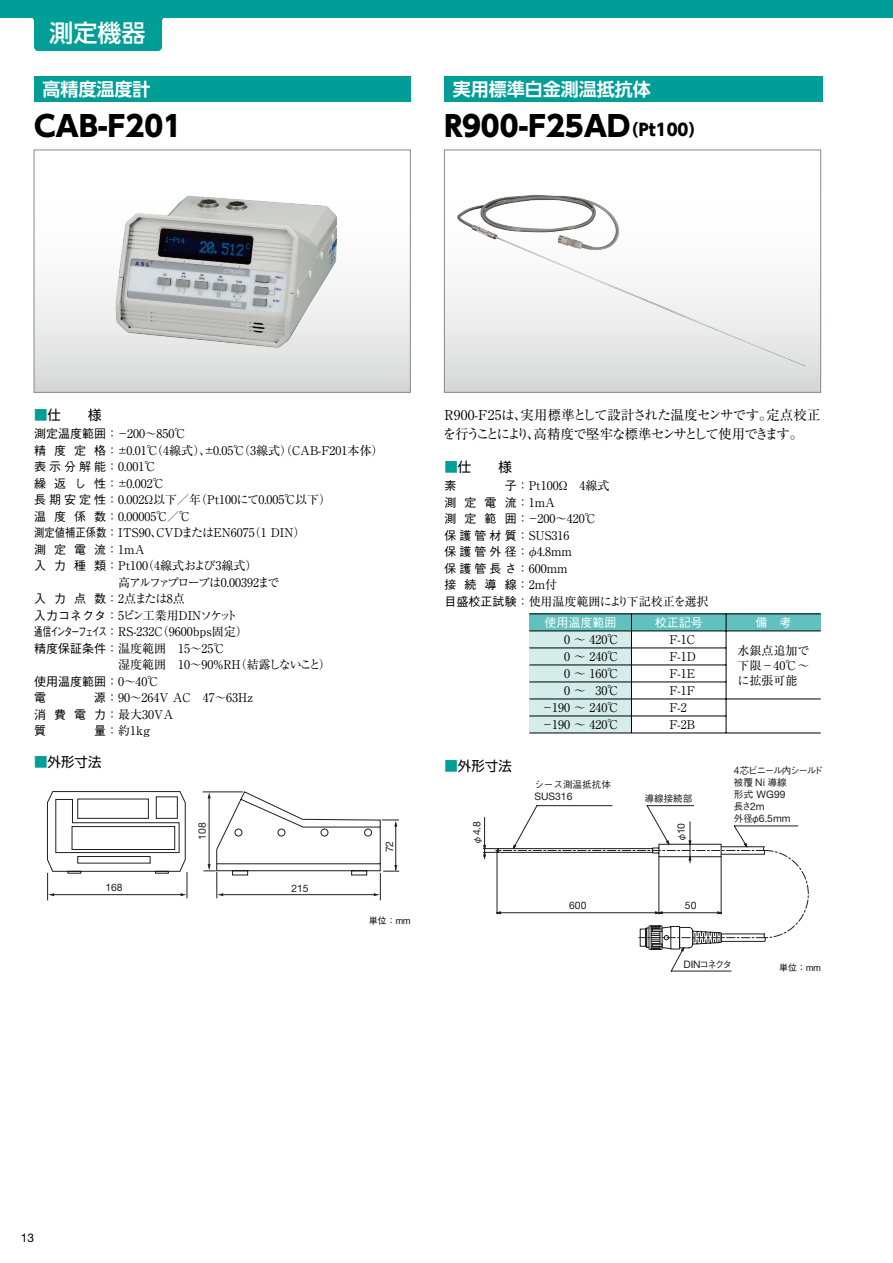
<style>
.page{position:relative;width:893px;height:1263px;background:#fff}
.page>*{position:absolute;margin:0;border:0;box-sizing:border-box;transform-origin:0 0}
.t1{font:800 28.5px "UD Shin Go Pro";color:#000}
.t2{font:500 24px "UD Shin Go Pro";color:#fff}
.t3{font:700 18px "UD Shin Go Pro De";color:#fff}
.t4{font:13.5px/19.5px "Ryumin Pro";letter-spacing:-.055em;color:#000}
.t5{font:13.5px "UD Shin Go Pro";color:#000}
.t6{font:12px/16.5px "Ryumin Pro";color:#000}
.t7{font:500 12px/16.5px "Gothic BBB Pro";letter-spacing:.005em;color:#000}
.t8{font:12px "Ryumin Pro";letter-spacing:-.13em;color:#000}
.t9{font:500 12px "Gothic BBB Pro";color:#fff}
.t10{font:12px "Helvetica Neue LT Std";color:#000}
.t11{font:10.35px "Helvetica Neue LT Pro";color:#211e1e}
.t12{font:500 9.6px/11.9px "Gothic BBB Pro";letter-spacing:-.115em;color:#211e1e}
.t13{font:500 9.6px "Gothic BBB Pro";letter-spacing:-.05em;color:#211e1e}
.t14{font:500 9.6px "Gothic BBB Pro";color:#211e1e}
.t15{font:500 9px "Gothic BBB Pro";color:#000}
.s1{font-size:16.5px}
.s2{color:#009e96}
.s3{font-family:"Gothic BBB Pro";font-weight:500}
.s4{font-family:"Ryumin Pro";font-weight:400}
.s5{font-family:"Gothic BBB Pro";font-weight:500;font-size:9.6px}
.s6{font-family:"Helvetica Neue LT Pro";font-weight:400;font-size:10.35px}
</style>
<div class="page">
<div style="left:34px;top:150px;width:376px;height:242px;background:linear-gradient(to bottom,#fff,#dfdfe0)"></div>
<div style="left:34px;top:150px;width:377px;height:243px;border:1px solid #898989"></div>
<div style="left:444px;top:150px;width:377px;height:242px;background:linear-gradient(to bottom,#fff,#dfdfe0)"></div>
<div style="left:444px;top:150px;width:377px;height:243px;border:1px solid #898989"></div>
<img style="left:111px;top:191px;width:230px;height:161px">
<img style="left:458px;top:191px;width:350px;height:175px">
<div style="left:444px;top:77px;width:379px;height:25px;background:#009e96"></div>
<div style="left:529px;top:631px;width:102px;height:102px;background:#d4ecea"></div>
<div style="left:529px;top:614px;width:292px;height:17px;background:#61c1be"></div>
<hr style="left:529px;top:614px;width:292px;height:1px;background:#000">
<hr style="left:529px;top:733px;width:292px;height:1px;background:#000">
<hr style="left:529px;top:716px;width:197px;height:1px;background:#000">
<hr style="left:529px;top:699px;width:292px;height:1px;background:#000">
<hr style="left:529px;top:682px;width:197px;height:1px;background:#000">
<hr style="left:529px;top:665px;width:197px;height:1px;background:#000">
<hr style="left:529px;top:648px;width:197px;height:1px;background:#000">
<hr style="left:529px;top:631px;width:292px;height:1px;background:#000">
<hr style="left:726px;top:614px;width:1px;height:119px;background:#000">
<hr style="left:631px;top:614px;width:1px;height:119px;background:#000">
<div style="left:34px;top:77px;width:376px;height:25px;background:#009e96"></div>
<svg style="left:203px;top:791px;width:196px;height:109px"></svg>
<svg style="left:47px;top:791px;width:141px;height:109px"></svg>
<svg style="left:483px;top:805px;width:326px;height:167px"></svg>
<div style="left:0;top:0;width:893px;height:17px;background:#009e96"></div>
<div style="left:30px;top:17px;width:136px;height:34px;background:#009e96"></div>
<h2 class="t2" style="left:49px;top:13px;width:97px">測定機器</h2>
<h3 class="t3" style="left:43px;top:75px;width:109px">高精度温度計</h3>
<h1 class="t1" style="left:34px;top:103px;width:149px">CAB-F201</h1>
<h3 class="t3" style="left:453px;top:75px;width:199px">実用標準白金測温抵抗体</h3>
<h1 class="t1" style="left:444px;top:103px;width:262px">R900-F25AD<span class="s1">（Pt100）</span></h1>
<p class="t5" style="left:34px;top:404px;width:69px"><span class="s2">■</span>仕　　様</p>
<p class="t6" style="left:34px;top:425px;width:351px"><span class="s3">測定温度範囲</span>：－200～850℃<br><span class="s3">精 度 定 格</span>：±0.01℃（4線式）、±0.05℃（3線式）（CAB-F201本体）<span class="s3">表示分解能</span>：0.001℃<br><span class="s3">繰 返 し 性</span>：±0.002℃<br><span class="s3">長期安定性</span>：0.002Ω以下／年（Pt100にて0.005℃以下）<br><span class="s3">温 度 係 数</span>：0.00005℃／℃<br><span class="s3">測定値補正係数</span>：ITS90、CVDまたはEN6075（1 DIN）</p>
<p class="t7" style="left:34px;top:539px;width:112px">測 定 電 流<span class="s4">：1mA</span></p>
<p class="t6" style="left:34px;top:557px;width:225px"><span class="s3">入 力 種 類</span>：Pt100（4線式および3線式）</p>
<p class="t6" style="left:34px;top:590px;width:215px"><span class="s3">入 力 点 数</span>：2点または8点<br><span class="s3">入力コネクタ</span>：5ピン工業用DINソケット<span class="s3">通信インターフェイス</span>：RS-232C（9600bps固定）<span class="s3">精度保証条件</span>：温度範囲　15～25℃</p>
<p class="t7" style="left:34px;top:671px;width:127px">使用温度範囲<span class="s4">：0～40℃</span>電</p>
<p class="t8" style="left:118px;top:573px;width:163px">高アルファプローブは0.00392まで</p>
<p class="t6" style="left:118px;top:656px;width:214px">湿度範囲　10～90%RH（結露しないこと）</p>
<p class="t6" style="left:34px;top:689px;width:221px;text-indent:60px"><span class="s3">源</span>：90～264V AC　47～63Hz<span class="s3">消 費 電 力</span>：最大30VA</p>
<p class="t7" style="left:34px;top:721px;width:13px">質</p>
<p class="t6" style="left:94px;top:722px;width:57px"><span class="s3">量</span>：約1kg</p>
<p class="t5" style="left:34px;top:750px;width:69px"><span class="s2">■</span>外形寸法</p>
<p class="t11" style="left:105px;top:881px;width:19px">168</p>
<p class="t11" style="left:196px;top:840px;width:19px;rotate:-90deg">108</p>
<p class="t11" style="left:291px;top:882px;width:19px">215</p>
<p class="t11" style="left:383px;top:852px;width:13px;rotate:-90deg">72</p>
<p class="t15" style="left:369px;top:913px;width:43px">単位：mm</p>
<p class="t4" style="left:443px;top:404px;width:379px">R900-F25は、実用標準として設計された温度センサです。定点校正を行うことにより、高精度で堅牢な標準センサとして使用できます。</p>
<p class="t5" style="left:444px;top:456px;width:69px"><span class="s2">■</span>仕　　様</p>
<p class="t7" style="left:444px;top:476px;width:13px">素</p>
<p class="t6" style="left:505px;top:477px;width:106px"><span class="s3">子</span>：Pt100Ω　4線式</p>
<p class="t7" style="left:444px;top:492px;width:112px">測 定 電 流<span class="s4">：1mA</span></p>
<p class="t6" style="left:444px;top:510px;width:154px"><span class="s3">測 定 範 囲</span>：－200～420℃<span class="s3">保護管材質</span>：SUS316<br><span class="s3">保護管外径</span>：φ4.8mm<br><span class="s3">保護管長さ</span>：600mm</p>
<p class="t7" style="left:444px;top:575px;width:114px">接 続 導 線<span class="s4">：2m付</span></p>
<p class="t6" style="left:444px;top:592px;width:266px"><span class="s3">目盛校正試験</span>：使用温度範囲により下記校正を選択</p>
<p class="t6" style="left:564px;top:631px;width:57px">0 ～ 420℃</p>
<p class="t6" style="left:669px;top:631px;width:28px;line-height:17px">F-1C<br>F-1D<br>F-1E<br>F-1F<br>F-2<br>F-2B</p>
<p class="t9" style="left:544px;top:613px;width:73px">使用温度範囲</p>
<p class="t9" style="left:655px;top:613px;width:49px">校正記号</p>
<p class="t9" style="left:755px;top:613px;width:37px">備　考</p>
<p class="t6" style="left:737px;top:642px;width:73px;line-height:15px;text-align:justify">水銀点追加で下限－40℃～に拡張可能</p>
<p class="t6" style="left:564px;top:648px;width:57px">0 ～ 240℃</p>
<p class="t6" style="left:542px;top:664px;width:79px;line-height:17.1px;text-align:right">0 ～ 160℃<br>0 ～ 30℃－190 ～ 240℃－190 ～ 420℃</p>
<p class="t5" style="left:444px;top:755px;width:69px"><span class="s2">■</span>外形寸法</p>
<p class="t11" style="left:470px;top:845px;width:25px;rotate:-90deg"><span class="s5">φ</span>4.8</p>
<p class="t14" style="left:534px;top:777px;width:78px">シース測温抵抗体</p>
<p class="t11" style="left:534px;top:790px;width:40px">SUS316</p>
<p class="t13" style="left:645px;top:791px;width:49px">導線接続部</p>
<p class="t11" style="left:675px;top:842px;width:21px;rotate:-90deg"><span class="s5">φ</span>10</p>
<p class="t12" style="left:734px;top:763px;width:91px"><span class="s6">4</span>芯ビニール内シールド被覆 <span class="s6">Ni</span> 導線</p>
<p class="t11" style="left:734px;top:788px;width:53px"><span class="s5">形式：</span>WG99</p>
<p class="t13" style="left:734px;top:798px;width:32px">長さ<span class="s6">2m</span></p>
<p class="t11" style="left:734px;top:812px;width:58px"><span class="s5">外径φ</span>6.5mm</p>
<p class="t11" style="left:569px;top:899px;width:19px">600</p>
<p class="t11" style="left:685px;top:899px;width:13px">50</p>
<p class="t13" style="left:683px;top:956px;width:50px"><span class="s6">DIN</span>コネクタ</p>
<p class="t15" style="left:779px;top:960px;width:43px">単位：mm</p>
<p class="t10" style="left:21px;top:1230px;width:15px">13</p>
</div>
